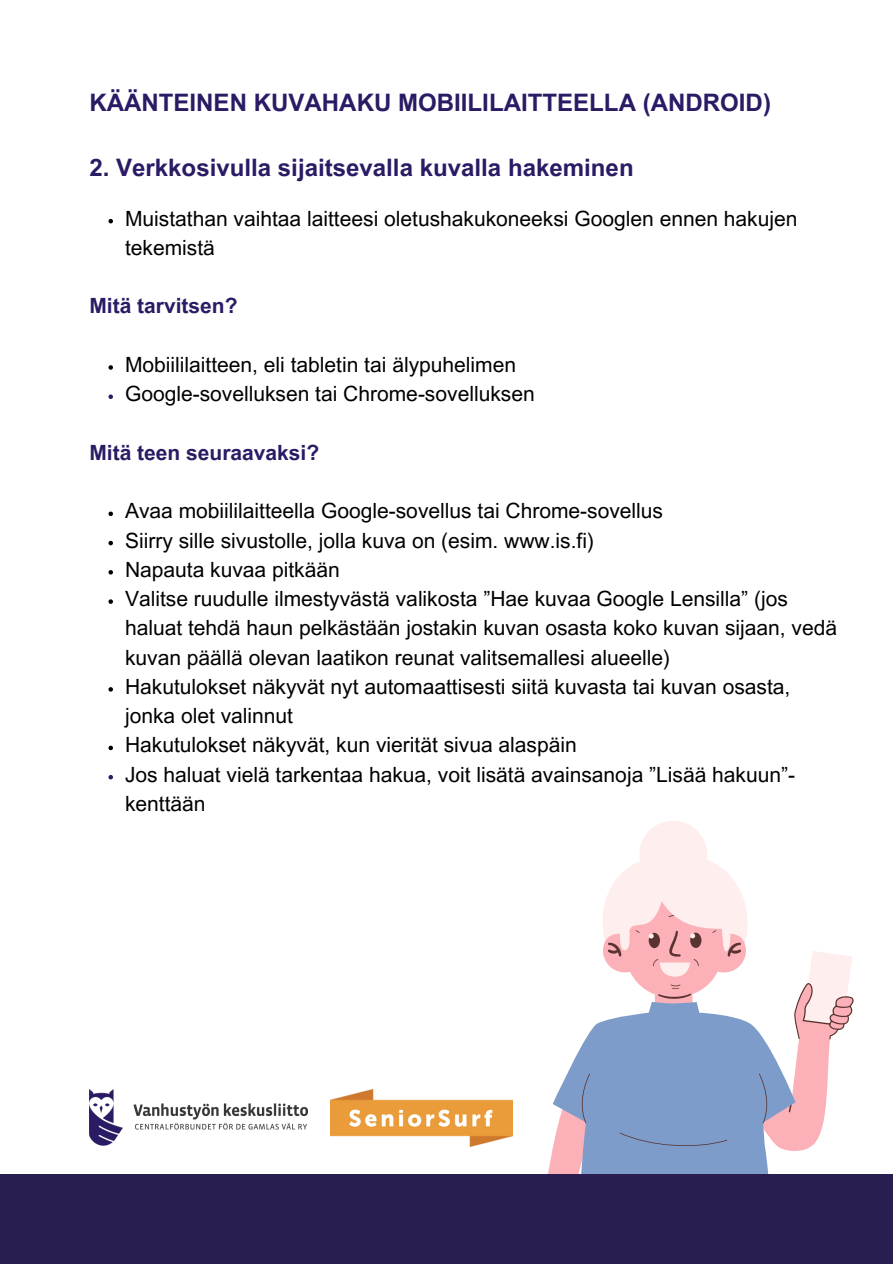
<style>
.page{position:relative;width:893px;height:1264px;background:#fff}
.page>*{position:absolute;margin:0;border:0;box-sizing:border-box;transform-origin:0 0}
.t1{font:700 24px "Arial MT Pro";color:#2b1b65}
.t2{font:21px/29.2px "Arial MT Pro";color:#000}
.t3{font:700 21px "Arial MT Pro";color:#2b1b65}
</style>
<div class="page">
<div style="left:639px;top:820px;width:68px;height:68px;background:#fee;border-radius:50%"></div>
<svg style="left:548px;top:860px;width:305px;height:314px"></svg>
<img style="left:89px;top:1089px;width:219px;height:56px">
<img style="left:330px;top:1089px;width:182px;height:56px">
<div style="left:0;top:1174px;width:892px;height:89px;background:#2a1e50"></div>
<svg style="left:108px;top:219px;width:5px;height:4px"></svg>
<svg style="left:108px;top:365px;width:5px;height:5px"></svg>
<svg style="left:108px;top:394px;width:5px;height:5px"></svg>
<svg style="left:108px;top:511px;width:5px;height:5px"></svg>
<svg style="left:108px;top:541px;width:5px;height:4px"></svg>
<svg style="left:108px;top:570px;width:5px;height:4px"></svg>
<svg style="left:108px;top:599px;width:5px;height:5px"></svg>
<svg style="left:108px;top:687px;width:5px;height:4px"></svg>
<svg style="left:108px;top:745px;width:5px;height:5px"></svg>
<svg style="left:108px;top:775px;width:5px;height:4px"></svg>
<p class="t1" style="left:89px;top:93px;width:683px">KÄÄNTEINEN KUVAHAKU MOBIILILAITTEELLA (ANDROID)</p>
<h3 class="t1" style="left:89px;top:158px;width:546px">2. Verkkosivulla sijaitsevalla kuvalla hakeminen</h3>
<p class="t2" style="left:125px;top:206px;width:673px">Muistathan vaihtaa laitteesi oletushakukoneeksi Googlen ennen hakujen tekemistä</p>
<p class="t3" style="left:89px;top:298px;width:150px">Mitä tarvitsen?</p>
<h3 class="t2" style="left:125px;top:352px;width:392px">Mobiililaitteen, eli tabletin tai älypuhelimen</h3>
<p class="t2" style="left:125px;top:382px;width:411px">Google-sovelluksen tai Chrome-sovelluksen</p>
<p class="t3" style="left:89px;top:444px;width:231px">Mitä teen seuraavaksi?</p>
<p class="t2" style="left:125px;top:499px;width:539px">Avaa mobiililaitteella Google-sovellus tai Chrome-sovellus</p>
<p class="t2" style="left:125px;top:528px;width:470px">Siirry sille sivustolle, jolla kuva on (esim. www.is.fi)</p>
<p class="t2" style="left:125px;top:557px;width:216px">Napauta kuvaa pitkään</p>
<p class="t2" style="left:125px;top:586px;width:713px">Valitse ruudulle ilmestyvästä valikosta ”Hae kuvaa Google Lensilla” (jos haluat tehdä haun pelkästään jostakin kuvan osasta koko kuvan sijaan, vedä kuvan päällä olevan laatikon reunat valitsemallesi alueelle)</p>
<p class="t2" style="left:125px;top:674px;width:666px">Hakutulokset näkyvät nyt automaattisesti siitä kuvasta tai kuvan osasta, jonka olet valinnut</p>
<p class="t2" style="left:125px;top:733px;width:453px">Hakutulokset näkyvät, kun vierität sivua alaspäin</p>
<p class="t2" style="left:125px;top:762px;width:671px">Jos haluat vielä tarkentaa hakua, voit lisätä avainsanoja ”Lisää hakuun”- kenttään</p>
</div>
